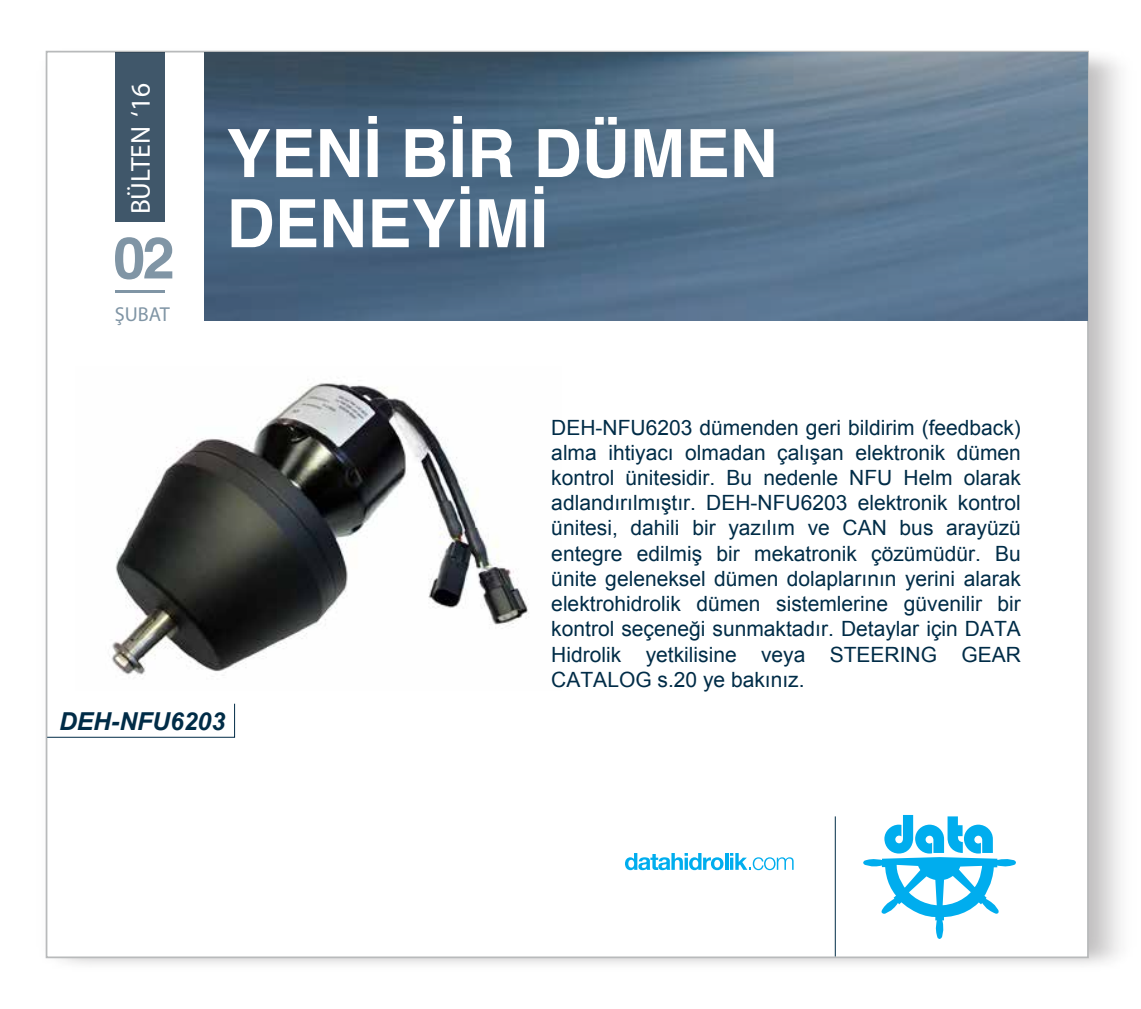
<style>
.page{position:relative;width:1141px;height:1009px;background:#fff}
.page>*{position:absolute;margin:0;border:0;box-sizing:border-box;transform-origin:0 0}
.t1{font:700 66.5px/70.2px "Helvetica";color:#fff}
.t2{font:700 57.75px "Helvetica";color:#8095a5}
.t3{font:27.3px "Myriad Pro";color:#fff}
.t4{font:italic 700 24.68px "Arial";color:#002c47}
.t5{font:21px/25.2px "Arial";color:#002c47;text-align:justify}
.t6{font:20.12px "Myriad Pro";color:#8095a5}
</style>
<div class="page">
<svg style="left:863px;top:815px;width:153px;height:124px"></svg>
<svg style="left:625px;top:853px;width:99px;height:16px"></svg>
<hr style="left:725px;top:852px;width:3px;height:17px;background:#00adee">
<svg style="left:730px;top:853px;width:64px;height:16px"></svg>
<hr style="left:835px;top:816px;width:1px;height:140px;background:#002c47">
<hr style="left:115px;top:290px;width:50px;height:3px;background:#8095a5">
<div style="left:115px;top:52px;width:50px;height:170px;background:#40576a"></div>
<svg style="left:205px;top:52px;width:882px;height:269px;background:#536e87"></svg>
<svg style="left:47px;top:703px;width:188px;height:34px"></svg>
<img style="left:111px;top:383px;width:418px;height:293px">
<p class="t3" style="left:124px;top:214px;width:133px;rotate:-90deg">BÜLTEN ‘16</p>
<h2 class="t2" style="left:113px;top:211px;width:63px">02</h2>
<p class="t6" style="left:115px;top:301px;width:56px">ŞUBAT</p>
<h1 class="t1" style="left:227px;top:119px;width:553px">YENİ BİR DÜMEN<br>DENEYİMİ</h1>
<p class="t5" style="left:551px;top:415px;width:471px">DEH-NFU6203 dümenden geri bildirim (feedback) alma ihtiyacı olmadan çalışan elektronik dümen kontrol ünitesidir. Bu nedenle NFU Helm olarak adlandırılmıştır. DEH-NFU6203 elektronik kontrol ünitesi, dahili bir yazılım ve CAN bus arayüzü entegre edilmiş bir mekatronik çözümüdür. Bu ünite geleneksel dümen dolaplarının yerini alarak elektrohidrolik dümen sistemlerine güvenilir bir kontrol seçeneği sunmaktadır. Detaylar için DATA Hidrolik yetkilisine veya STEERING GEAR CATALOG s.20 ye bakınız.</p>
<p class="t4" style="left:59px;top:705px;width:168px">DEH-NFU6203</p>
</div>
